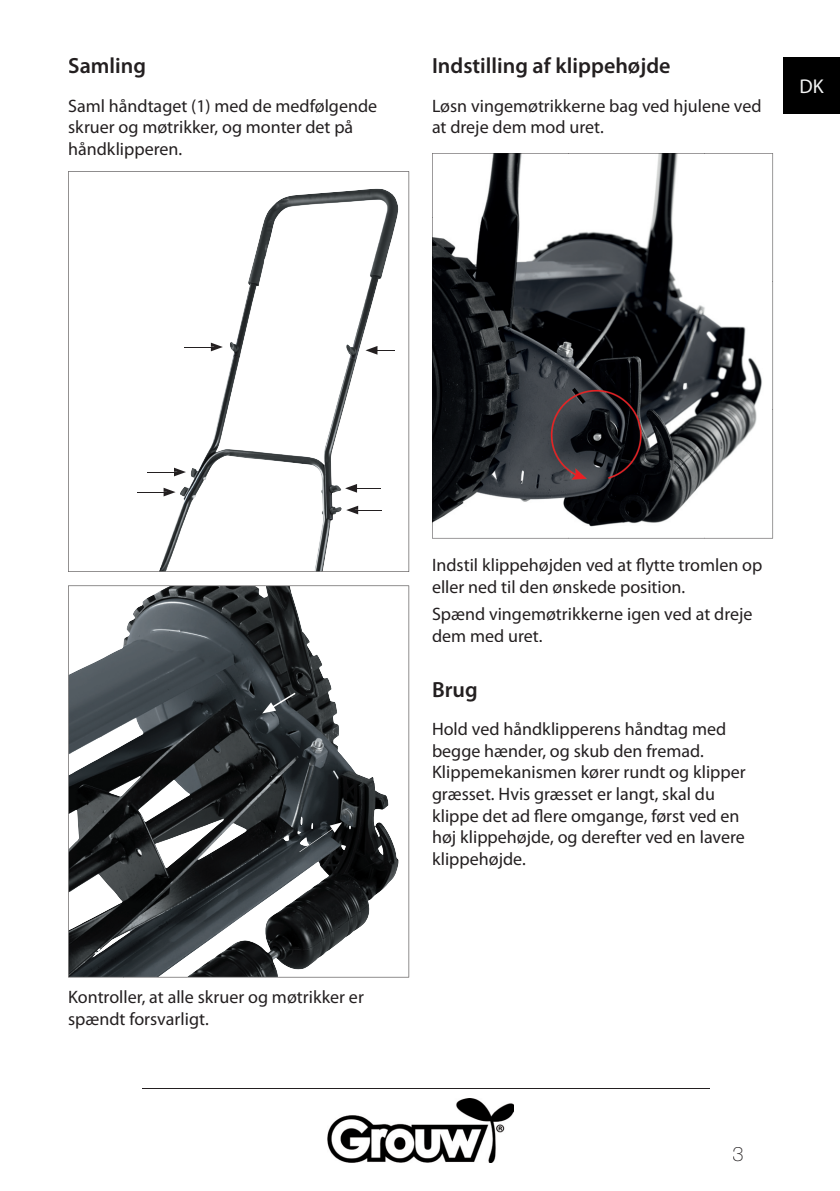
<style>
.page{position:relative;width:840px;height:1191px;background:#fff}
.page>*{position:absolute;margin:0;border:0;box-sizing:border-box;transform-origin:0 0}
.t1{font:600 22px "Myriad Pro";color:#231f20}
.t2{font:20px "Myriad Pro";color:#f4f5f5}
.t3{font:100 20px "Helvetica Neue";color:#231f20}
.t4{font:18px/21.6px "Myriad Pro";color:#231f20}
</style>
<div class="page">
<hr style="left:142px;top:1088px;width:567px;height:1px;background:#231f20">
<div style="left:782px;top:57px;width:57px;height:56px;background:#000"></div>
<img style="left:327px;top:1098px;width:185px;height:64px">
<svg style="left:500px;top:218px;width:204px;height:256px;background:#434448"></svg>
<img style="left:432px;top:153px;width:272px;height:65px">
<img style="left:704px;top:153px;width:68px;height:385px">
<img style="left:432px;top:217px;width:68px;height:257px">
<img style="left:432px;top:474px;width:272px;height:64px">
<svg style="left:68px;top:171px;width:341px;height:401px"></svg>
<img style="left:159px;top:571px;width:163px;height:1px">
<svg style="left:137px;top:488px;width:38px;height:8px"></svg>
<svg style="left:184px;top:343px;width:39px;height:8px"></svg>
<svg style="left:147px;top:468px;width:39px;height:8px"></svg>
<svg style="left:365px;top:346px;width:30px;height:9px"></svg>
<svg style="left:345px;top:484px;width:35px;height:8px"></svg>
<svg style="left:346px;top:506px;width:35px;height:8px"></svg>
<svg style="left:68px;top:585px;width:341px;height:392px"></svg>
<img style="left:124px;top:586px;width:166px;height:65px">
<img style="left:68px;top:651px;width:56px;height:326px">
<img style="left:124px;top:911px;width:166px;height:66px">
<svg style="left:299px;top:822px;width:43px;height:30px"></svg>
<svg style="left:262px;top:692px;width:33px;height:21px"></svg>
<p class="t1" style="left:68px;top:52px;width:79px">Samling</p>
<p class="t4" style="left:68px;top:95px;width:310px">Saml håndtaget (1) med de medfølgende skruer og møtrikker, og monter det på håndklipperen.</p>
<p class="t1" style="left:432px;top:52px;width:240px">Indstilling af klippehøjde</p>
<p class="t4" style="left:432px;top:95px;width:331px">Løsn vingemøtrikkerne bag ved hjulene ved at dreje dem mod uret.</p>
<p class="t2" style="left:799px;top:73px;width:26px">DK</p>
<p class="t4" style="left:68px;top:986px;width:297px">Kontroller, at alle skruer og møtrikker er spændt forsvarligt.</p>
<p class="t4" style="left:432px;top:554px;width:332px">Indstil klippehøjden ved at ytte tromlen op eller ned til den ønskede position.</p>
<p class="t4" style="left:432px;top:603px;width:322px">Spænd vingemøtrikkerne igen ved at dreje dem med uret.</p>
<p class="t1" style="left:432px;top:675px;width:47px">Brug</p>
<p class="t4" style="left:432px;top:718px;width:315px">Hold ved håndklipperens håndtag med begge hænder, og skub den fremad.<br>Klippemekanismen kører rundt og klipper græsset. Hvis græsset er langt, skal du klippe det ad ere omgange, først ved en høj klippehøjde, og derefter ved en lavere klippehøjde.</p>
<p class="t3" style="left:732px;top:1142px;width:13px">3</p>
</div>
